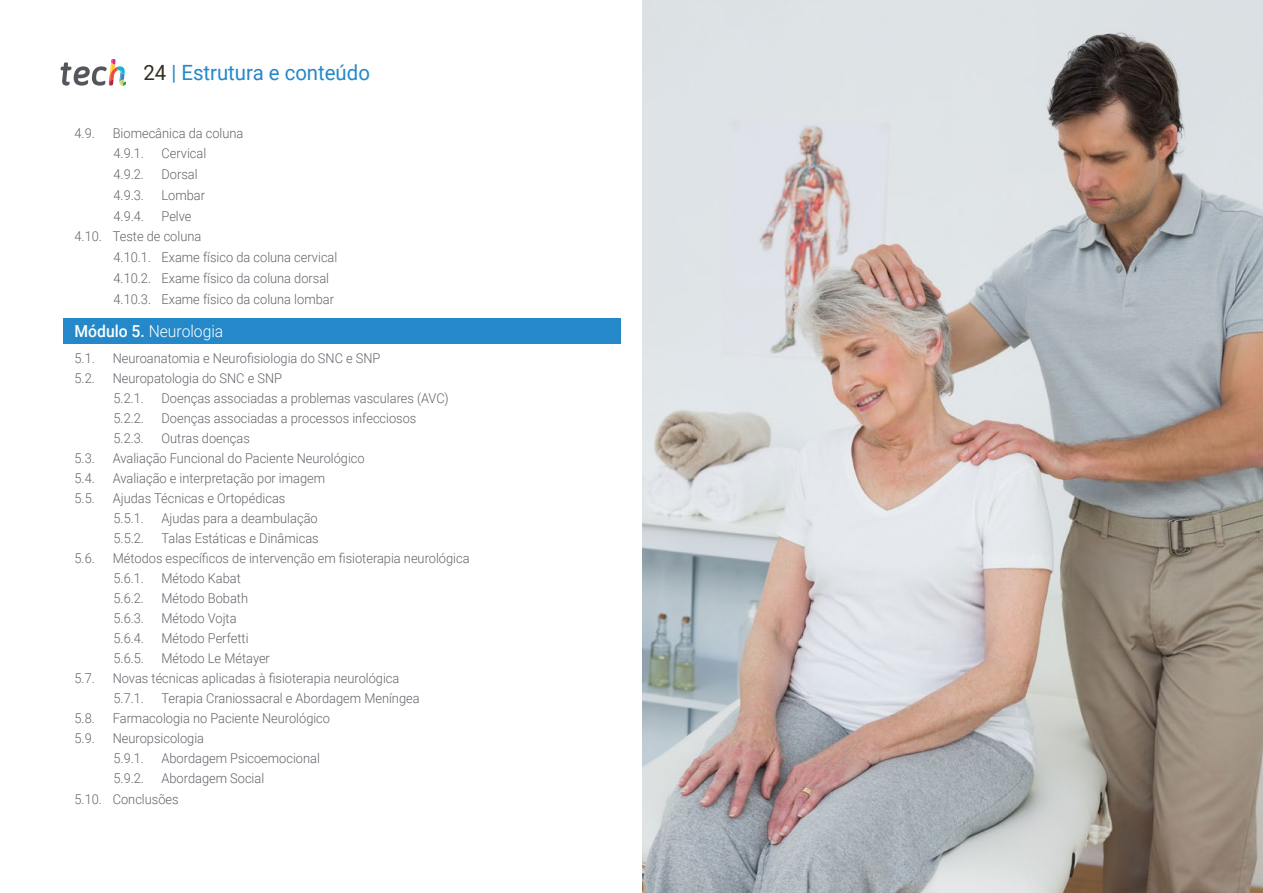
<style>
.page{position:relative;width:1263px;height:893px;background:#fff}
.page>*{position:absolute;margin:0;border:0;box-sizing:border-box;transform-origin:0 0}
.t1{font:21px "Roboto";color:#2488c9}
.t2{font:300 16.5px "Roboto";color:#fff;scale:.95 1}
.t3{font:300 13.5px/20px "Roboto";color:#61646a;scale:.95 1}
.s1{color:#312e20}
.s2{font-weight:500}
</style>
<div class="page">
<div style="left:63px;top:318px;width:558px;height:25px;background:#2488c9"></div>
<svg style="left:61px;top:59px;width:65px;height:27px"></svg>
<img style="left:642px;top:0;width:621px;height:893px">
<h1 class="t1" style="left:144px;top:57px;width:228px"><span class="s1">24</span> | Estrutura e conteúdo</h1>
<p class="t3" style="left:75px;top:122px;width:23px">4.9.</p>
<p class="t3" style="left:113px;top:122px;width:139px;line-height:20.7px">Biomecânica da coluna<br>4.9.1.</p>
<p class="t3" style="left:162px;top:143px;width:49px">Cervical</p>
<p class="t3" style="left:114px;top:164px;width:34px">4.9.2.</p>
<p class="t3" style="left:162px;top:164px;width:40px">Dorsal</p>
<p class="t3" style="left:114px;top:185px;width:34px">4.9.3.</p>
<p class="t3" style="left:162px;top:185px;width:47px">Lombar</p>
<p class="t3" style="left:114px;top:205px;width:34px">4.9.4.</p>
<p class="t3" style="left:162px;top:205px;width:33px">Pelve</p>
<p class="t3" style="left:75px;top:226px;width:135px">4.10. Teste de coluna</p>
<p class="t3" style="left:114px;top:247px;width:237px">4.10.1. Exame físico da coluna cervical</p>
<p class="t3" style="left:114px;top:268px;width:228px">4.10.2. Exame físico da coluna dorsal</p>
<p class="t3" style="left:114px;top:288px;width:234px">4.10.3. Exame físico da coluna lombar</p>
<p class="t2" style="left:75px;top:319px;width:158px"><span class="s2">Módulo 5.</span> Neurologia</p>
<p class="t3" style="left:75px;top:348px;width:23px">5.1.</p>
<p class="t3" style="left:113px;top:348px;width:283px">Neuroanatomia e Neurofisiologia do SNC e SNP</p>
<p class="t3" style="left:75px;top:368px;width:23px">5.2.</p>
<p class="t3" style="left:113px;top:368px;width:180px">Neuropatologia do SNC e SNP<br>5.2.1.</p>
<p class="t3" style="left:162px;top:388px;width:304px">Doenças associadas a problemas vasculares (AVC)</p>
<p class="t3" style="left:114px;top:408px;width:34px">5.2.2.</p>
<p class="t3" style="left:162px;top:408px;width:270px">Doenças associadas a processos infecciosos</p>
<p class="t3" style="left:114px;top:428px;width:34px">5.2.3.</p>
<p class="t3" style="left:162px;top:428px;width:94px">Outras doenças</p>
<p class="t3" style="left:75px;top:448px;width:23px">5.3.</p>
<p class="t3" style="left:113px;top:448px;width:267px">Avaliação Funcional do Paciente Neurológico</p>
<p class="t3" style="left:75px;top:468px;width:23px">5.4.</p>
<p class="t3" style="left:113px;top:468px;width:225px">Avaliação e interpretação por imagem</p>
<p class="t3" style="left:75px;top:488px;width:23px">5.5.</p>
<p class="t3" style="left:113px;top:488px;width:183px">Ajudas Técnicas e Ortopédicas<br>5.5.1.</p>
<p class="t3" style="left:162px;top:508px;width:166px">Ajudas para a deambulação</p>
<p class="t3" style="left:114px;top:528px;width:34px">5.5.2.</p>
<p class="t3" style="left:162px;top:528px;width:167px">Talas Estáticas e Dinâmicas</p>
<p class="t3" style="left:75px;top:548px;width:23px">5.6.</p>
<p class="t3" style="left:113px;top:548px;width:377px">Métodos específicos de intervenção em fisioterapia neurológica<br>5.6.1.</p>
<p class="t3" style="left:162px;top:568px;width:85px">Método Kabat</p>
<p class="t3" style="left:114px;top:588px;width:34px">5.6.2.</p>
<p class="t3" style="left:162px;top:588px;width:93px">Método Bobath</p>
<p class="t3" style="left:114px;top:608px;width:34px">5.6.3.</p>
<p class="t3" style="left:162px;top:608px;width:80px">Método Vojta</p>
<p class="t3" style="left:114px;top:628px;width:34px">5.6.4.</p>
<p class="t3" style="left:162px;top:628px;width:93px">Método Perfetti</p>
<p class="t3" style="left:114px;top:648px;width:34px">5.6.5.</p>
<p class="t3" style="left:162px;top:648px;width:116px">Método Le Métayer</p>
<p class="t3" style="left:75px;top:668px;width:23px">5.7.</p>
<p class="t3" style="left:113px;top:668px;width:303px">Novas técnicas aplicadas à fisioterapia neurológica<br>5.7.1.</p>
<p class="t3" style="left:162px;top:688px;width:273px">Terapia Craniossacral e Abordagem Meníngea</p>
<p class="t3" style="left:75px;top:708px;width:23px">5.8.</p>
<p class="t3" style="left:113px;top:708px;width:230px">Farmacologia no Paciente Neurológico</p>
<p class="t3" style="left:75px;top:728px;width:23px">5.9.</p>
<p class="t3" style="left:113px;top:728px;width:98px">Neuropsicologia<br>5.9.1.</p>
<p class="t3" style="left:162px;top:748px;width:168px">Abordagem Psicoemocional</p>
<p class="t3" style="left:75px;top:768px;width:201px;line-height:20.7px;text-indent:87px">Abordagem Social<br>5.10. Conclusões</p>
<p class="t3" style="left:114px;top:768px;width:34px">5.9.2.</p>
</div>
